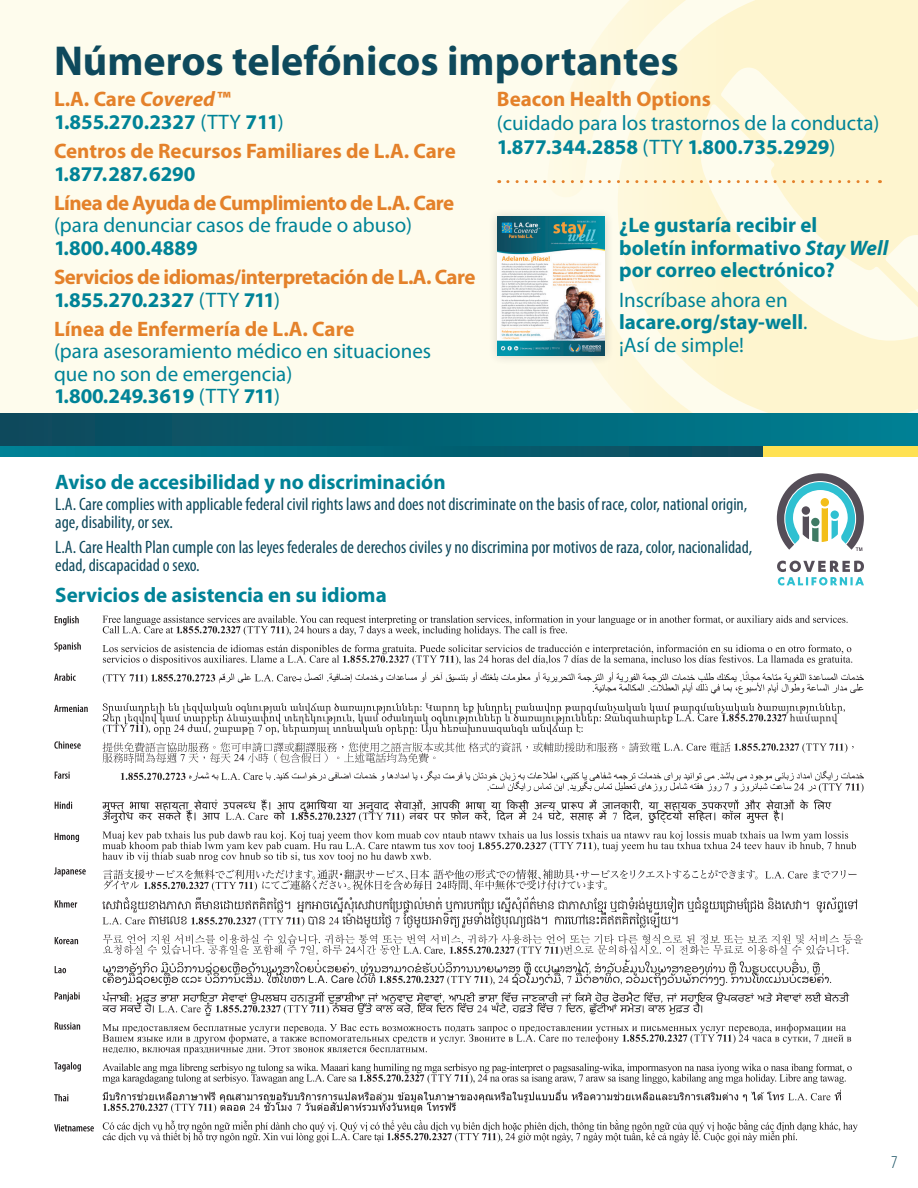
<style>
.page{position:relative;width:918px;height:1188px;background:#fff}
.page>*{position:absolute;margin:0;border:0;box-sizing:border-box;transform-origin:0 0}
.t1{font:700 42px "Myriad Pro";color:#0e495c}
.t2{font:21px/22.5px "Myriad Pro";color:#008397}
.t3{font:700 21px/22.5px "Myriad Pro";color:#008397}
.t4{font:700 21px/22.5px "Myriad Pro";letter-spacing:-.025em;color:#e4812a}
.t5{font:700 21px/22.5px "Myriad Pro";color:#e4812a}
.t6{font:condensed 18px/18px "Myriad Pro";color:#0e495c}
.t7{font:300 condensed 18px "Myriad Pro";color:#0e495c}
.s1{color:#e4812a}
.s2{font-style:italic;color:#e4812a}
.s3{font-weight:400}
.s4{color:#008397}
.s5{font-weight:400;color:#008397}
.s6{font-weight:700;color:#e4812a}
.s7{font-weight:700}
.s8{font-style:italic}
</style>
<div class="page">
<div style="left:0;top:0;width:918px;height:424px;background:#fefced"></div>
<svg style="left:553px;top:13px;width:65px;height:180px"></svg>
<svg style="left:547px;top:326px;width:71px;height:88px"></svg>
<svg style="left:618px;top:0;width:300px;height:414px;fill:#fef6d3"></svg>
<svg style="left:103px;top:1120px;width:755px;height:22px"></svg>
<svg style="left:103px;top:1090px;width:738px;height:23px"></svg>
<svg style="left:102px;top:1064px;width:750px;height:20px"></svg>
<svg style="left:103px;top:1024px;width:748px;height:30px"></svg>
<svg style="left:102px;top:992px;width:747px;height:24px"></svg>
<svg style="left:103px;top:934px;width:760px;height:52px"></svg>
<svg style="left:102px;top:869px;width:755px;height:59px"></svg>
<svg style="left:102px;top:831px;width:754px;height:31px"></svg>
<svg style="left:102px;top:799px;width:729px;height:24px"></svg>
<svg style="left:121px;top:771px;width:743px;height:22px"></svg>
<svg style="left:103px;top:742px;width:751px;height:21px"></svg>
<svg style="left:103px;top:703px;width:742px;height:32px"></svg>
<svg style="left:103px;top:671px;width:761px;height:23px"></svg>
<svg style="left:103px;top:645px;width:749px;height:20px"></svg>
<svg style="left:103px;top:615px;width:745px;height:21px"></svg>
<svg style="left:54px;top:1124px;width:40px;height:7px"></svg>
<svg style="left:54px;top:1094px;width:14px;height:7px"></svg>
<svg style="left:54px;top:1062px;width:27px;height:10px"></svg>
<svg style="left:55px;top:1022px;width:25px;height:8px"></svg>
<svg style="left:55px;top:992px;width:25px;height:10px"></svg>
<svg style="left:55px;top:966px;width:11px;height:7px"></svg>
<svg style="left:55px;top:937px;width:23px;height:7px"></svg>
<svg style="left:55px;top:900px;width:22px;height:8px"></svg>
<svg style="left:54px;top:867px;width:32px;height:9px"></svg>
<svg style="left:55px;top:833px;width:24px;height:9px"></svg>
<svg style="left:55px;top:801px;width:17px;height:8px"></svg>
<svg style="left:55px;top:772px;width:15px;height:7px"></svg>
<svg style="left:54px;top:741px;width:27px;height:8px"></svg>
<svg style="left:54px;top:705px;width:34px;height:7px"></svg>
<svg style="left:54px;top:673px;width:22px;height:8px"></svg>
<svg style="left:54px;top:642px;width:27px;height:10px"></svg>
<svg style="left:55px;top:616px;width:24px;height:9px"></svg>
<div style="left:0;top:414px;width:918px;height:32px;background:linear-gradient(to right,#0b485a,#008094)"></div>
<svg style="left:0;top:446px;width:764px;height:11px;background:#036577"></svg>
<div style="left:764px;top:446px;width:154px;height:11px;background:#ffe152"></div>
<svg style="left:508px;top:180px;width:372px;height:3px"></svg>
<div style="left:488px;top:207px;width:126px;height:158px;background:#231f20;opacity:.2"></div>
<img style="left:497px;top:217px;width:108px;height:139px">
<svg style="left:777px;top:561px;width:87px;height:25px"></svg>
<svg style="left:777px;top:473px;width:87px;height:78px"></svg>
<h2 class="t1" style="left:54px;top:33px;width:626px">Números telefónicos importantes</h2>
<p class="t3" style="left:54px;top:87px;width:231px"><span class="s1">L.A. Care</span> <span class="s2">Covered</span><span class="s1">™<br></span>1.855.270.2327 <span class="s3">(TTY</span> 711<span class="s3">)</span></p>
<p class="t5" style="left:54px;top:139px;width:403px">Centros de Recursos Familiares de L.A. Care<br><span class="s4">1.877.287.6290</span></p>
<p class="t4" style="left:54px;top:191px;width:402px">Línea de Ayuda de Cumplimiento de L.A. Care <span class="s5">(para denunciar casos de fraude o abuso)<br></span><span class="s4">1.800.400.4889</span></p>
<p class="t4" style="left:54px;top:265px;width:423px">Servicios de idiomas/interpretación de L.A. Care<br><span class="s4">1.855.270.2327</span> <span class="s5">(TTY</span> <span class="s4">711</span><span class="s5">)</span></p>
<p class="t2" style="left:54px;top:317px;width:379px"><span class="s6">Línea de Enfermería de L.A. Care<br></span>(para asesoramiento médico en situaciones que no son de emergencia)<br><span class="s7">1.800.249.3619</span> (TTY <span class="s7">711</span>)</p>
<p class="t2" style="left:497px;top:87px;width:384px;line-height:24px"><span class="s6">Beacon Health Options<br></span>(cuidado para los trastornos de la conducta)<br><span class="s7">1.877.344.2858</span> (TTY <span class="s7">1.800.735.2929</span>)</p>
<p class="t3" style="left:619px;top:213px;width:271px">¿Le gustaría recibir el boletín informativo <span class="s8">Stay Well </span>por correo electrónico?</p>
<p class="t2" style="left:619px;top:288px;width:190px">Inscríbase ahora en <span class="s7">lacare.org/stay-well</span>. ¡Así de simple!</p>
<h3 class="t3" style="left:55px;top:470px;width:392px">Aviso de accesibilidad y no discriminación</h3>
<p class="t6" style="left:55px;top:495px;width:694px">L.A. Care complies with applicable federal civil rights laws and does not discriminate on the basis of race, color, national origin, age, disability, or sex.</p>
<p class="t6" style="left:55px;top:538px;width:699px">L.A. Care Health Plan cumple con las leyes federales de derechos civiles y no discrimina por motivos de raza, color, nacionalidad, edad, discapacidad o sexo.</p>
<p class="t3" style="left:55px;top:583px;width:333px">Servicios de asistencia en su idioma</p>
<p class="t7" style="left:891px;top:1152px;width:8px">7</p>
</div>
